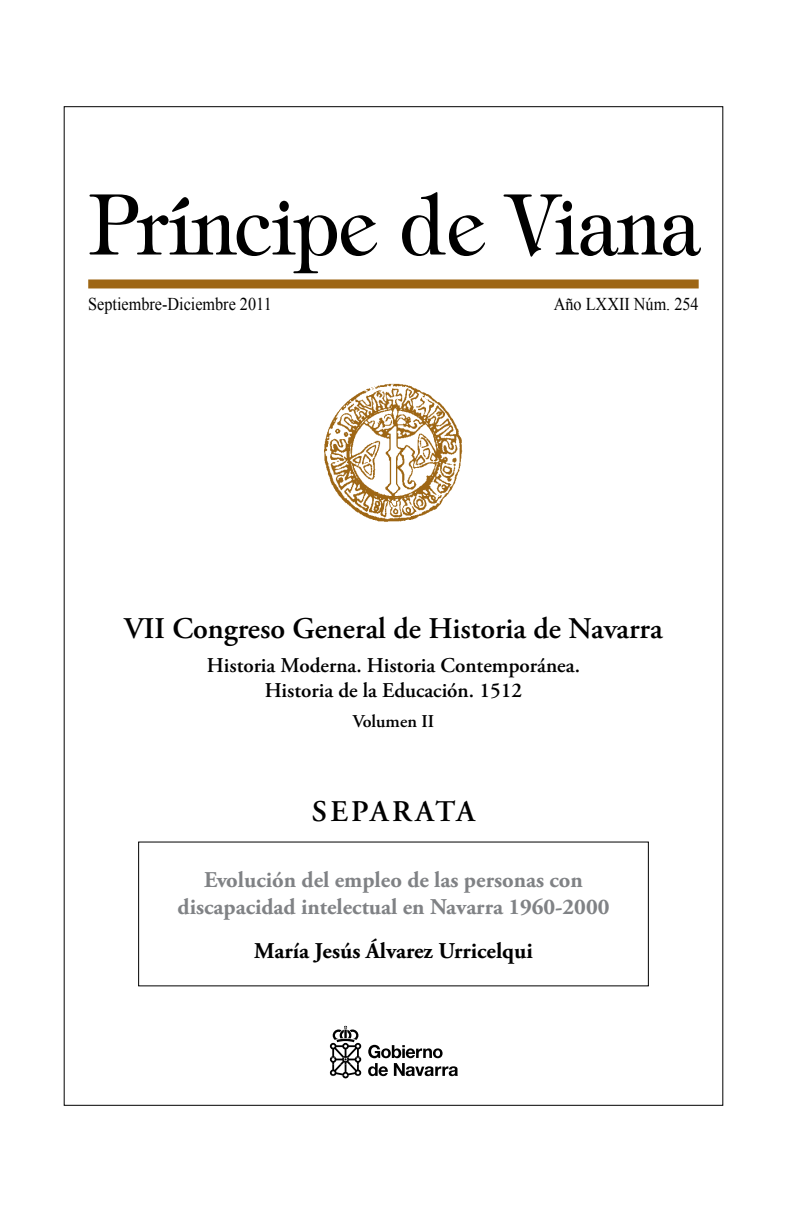
<style>
.page{position:relative;width:787px;height:1212px;background:#fff}
.page>*{position:absolute;margin:0;border:0;box-sizing:border-box;transform-origin:0 0}
.t1{font:600 30px "Adobe Garamond Pro";color:#000}
.t2{font:600 30px "Adobe Garamond Pro";letter-spacing:.075em;color:#000}
.t3{font:700 22.5px/27px "Adobe Garamond Pro";color:#808285;text-align:center}
.t4{font:700 22.5px "Adobe Garamond Pro";color:#000}
.t5{font:600 21px/25.2px "Adobe Garamond Pro";color:#000;text-align:center}
.t6{font:18px "Times New Roman";color:#000;scale:.9 1}
.t7{font:600 18px "Adobe Garamond Pro";color:#000}
</style>
<div class="page">
<svg style="left:89px;top:194px;width:288px;height:79px"></svg>
<svg style="left:402px;top:192px;width:83px;height:64px"></svg>
<svg style="left:503px;top:194px;width:198px;height:63px"></svg>
<div style="left:88px;top:279px;width:610px;height:9px;background:#9e6614"></div>
<img style="left:324px;top:384px;width:139px;height:138px">
<svg style="left:330px;top:1026px;width:31px;height:52px"></svg>
<svg style="left:368px;top:1045px;width:90px;height:31px"></svg>
<p class="t6" style="left:88px;top:292px;width:205px">Septiembre-Diciembre 2011</p>
<p class="t6" style="left:554px;top:292px;width:162px">Año LXXII Núm. 254</p>
<h1 class="t1" style="left:124px;top:611px;width:540px">VII Congreso General de Historia de Navarra</h1>
<p class="t5" style="left:207px;top:653px;width:374px">Historia Moderna. Historia Contemporánea.<br>Historia de la Educación. 1512</p>
<p class="t7" style="left:353px;top:711px;width:83px">Volumen II</p>
<h1 class="t2" style="left:312px;top:794px;width:165px">Se parata</h1>
<p class="t3" style="left:178px;top:866px;width:433px">Evolución del empleo de las personas con discapacidad intelectual en Navarra 1960-2000</p>
<p class="t4" style="left:254px;top:937px;width:280px">María Jesús Álvarez Urricelqui</p>
</div>
